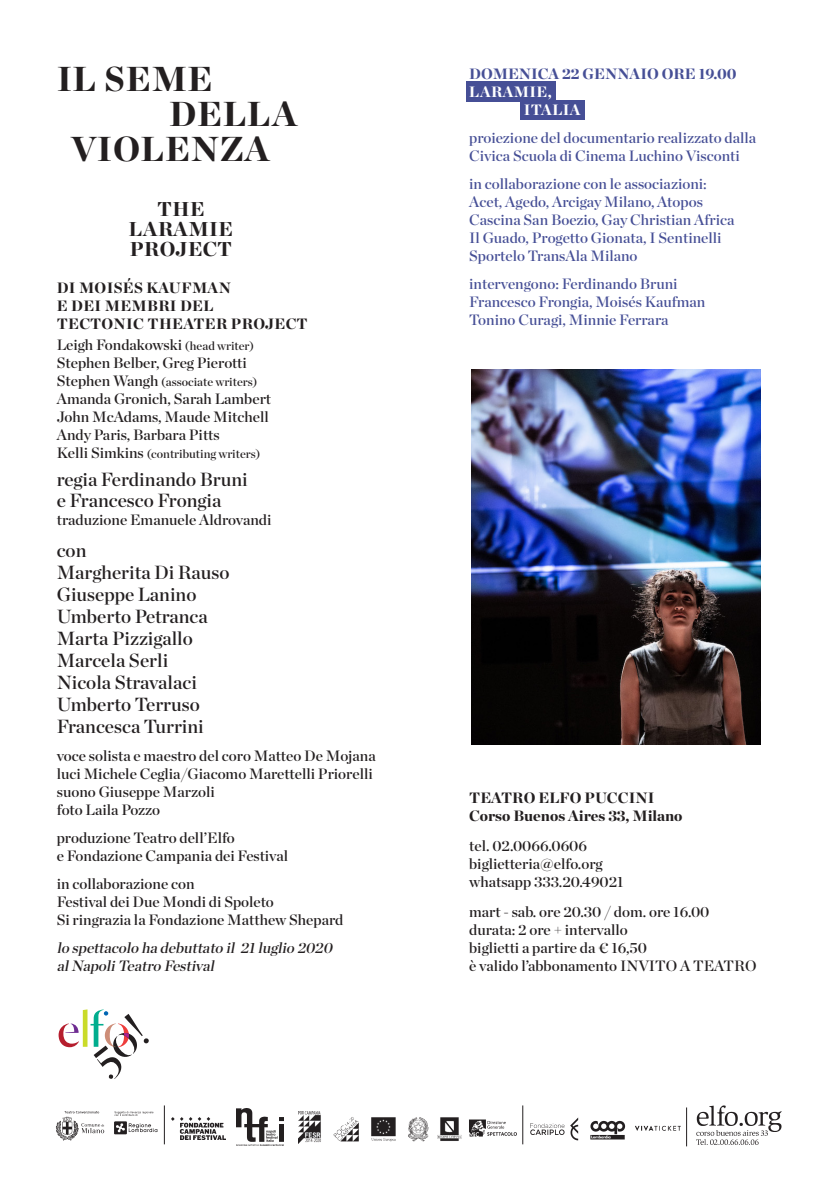
<style>
.page{position:relative;width:840px;height:1191px;background:#fff}
.page>*{position:absolute;margin:0;border:0;box-sizing:border-box;transform-origin:0 0}
.TITOLO_SPETTACOLO{font:900 34.6px "Chronicle Display";letter-spacing:.02em;color:#231f20}
.TITOLO_SPETTACOLO-2{font:900 20px/20px "Chronicle Display";letter-spacing:.02em;color:#231f20;text-align:center}
.TITOLO_SPETTACOLO-3{font:19px/22px "Chronicle Display Semi";color:#231f20}
.TITOLO_SPETTACOLO-4{font:15px/18px "Chronicle Display Semi";color:#231f20}
.TITOLO_SPETTACOLO-5{font:15px/18px "Chronicle Display Semi";color:#464f96}
.TITOLO_SPETTACOLO-6{font:900 15px/18px "Chronicle Display";letter-spacing:.01em;color:#231f20}
.TITOLO_SPETTACOLO-7{font:italic 15px/18px "Chronicle Display Semi";color:#231f20}
.TITOLO_SPETTACOLO-8{font:900 15px/18px "Chronicle Display";color:#464f96}
.TITOLO_SPETTACOLO-9{font:900 15px "Chronicle Display";letter-spacing:.02em;color:#fff}
.TITOLO_SPETTACOLO-10{font:12px "Chronicle Display Semi";color:#231f20}
.s1{font-size:12px}
.s2{font-size:15px}
.s3{color:#fff}
</style>
<div class="page">
<div style="left:465px;top:81px;width:90px;height:21px;background:#464f96"></div>
<div style="left:520px;top:100px;width:65px;height:20px;background:#464f96"></div>
<img style="left:469px;top:1119px;width:54px;height:26px">
<img style="left:471px;top:370px;width:288px;height:374px">
<svg style="left:59px;top:1009px;width:90px;height:70px"></svg>
<img style="left:686px;top:1105px;width:96px;height:42px">
<img style="left:114px;top:1105px;width:50px;height:39px">
<img style="left:55px;top:1111px;width:50px;height:30px">
<img style="left:635px;top:1125px;width:46px;height:6px">
<hr style="left:164px;top:1105px;width:1px;height:39px;background:#231f20">
<img style="left:171px;top:1118px;width:54px;height:21px">
<img style="left:236px;top:1108px;width:47px;height:37px">
<img style="left:298px;top:1112px;width:164px;height:31px">
<hr style="left:522px;top:1105px;width:1px;height:39px;background:#231f20">
<hr style="left:685px;top:1107px;width:1px;height:39px;background:#231f20">
<img style="left:590px;top:1120px;width:36px;height:20px">
<img style="left:530px;top:1117px;width:49px;height:24px">
<p class="TITOLO_SPETTACOLO" style="left:57px;top:50px;width:157px">IL SEME</p>
<p class="TITOLO_SPETTACOLO" style="left:169px;top:86px;width:130px">DELLA</p>
<p class="TITOLO_SPETTACOLO" style="left:71px;top:120px;width:200px">VIOLENZA</p>
<p class="TITOLO_SPETTACOLO-2" style="left:129px;top:197px;width:106px">THE<br>LARAMIE<br>PROJECT</p>
<p class="TITOLO_SPETTACOLO-6" style="left:57px;top:278px;width:252px">DI MOISÉS KAUFMAN<br>E DEI MEMBRI DEL<br>TECTONIC THEATER PROJECT</p>
<p class="TITOLO_SPETTACOLO-4" style="left:57px;top:334px;width:199px">Leigh Fondakowski <span class="s1">(head writer)</span></p>
<p class="TITOLO_SPETTACOLO-4" style="left:57px;top:352px;width:191px">Stephen Belber, Greg Pierotti</p>
<p class="TITOLO_SPETTACOLO-10" style="left:57px;top:372px;width:202px"><span class="s2">Stephen Wangh</span> (associate writers)</p>
<p class="TITOLO_SPETTACOLO-4" style="left:57px;top:388px;width:216px">Amanda Gronich, Sarah Lambert</p>
<p class="TITOLO_SPETTACOLO-4" style="left:57px;top:406px;width:213px">John McAdams, Maude Mitchell</p>
<p class="TITOLO_SPETTACOLO-4" style="left:57px;top:424px;width:164px">Andy Paris, Barbara Pitts</p>
<p class="TITOLO_SPETTACOLO-10" style="left:57px;top:444px;width:205px"><span class="s2">Kelli Simkins</span> (contributing writers)</p>
<p class="TITOLO_SPETTACOLO-3" style="left:57px;top:467px;width:192px;line-height:21px">regia Ferdinando Bruni e Francesco Frongia</p>
<p class="TITOLO_SPETTACOLO-4" style="left:57px;top:509px;width:216px">traduzione Emanuele Aldrovandi</p>
<p class="TITOLO_SPETTACOLO-3" style="left:57px;top:538px;width:31px">con</p>
<p class="TITOLO_SPETTACOLO-3" style="left:57px;top:560px;width:174px">Margherita Di Rauso<br>Giuseppe Lanino</p>
<p class="TITOLO_SPETTACOLO-3" style="left:57px;top:604px;width:152px">Umberto Petranca<br>Marta Pizzigallo<br>Marcela Serli</p>
<p class="TITOLO_SPETTACOLO-3" style="left:57px;top:670px;width:142px">Nicola Stravalaci</p>
<p class="TITOLO_SPETTACOLO-3" style="left:57px;top:692px;width:148px">Umberto Terruso<br>Francesca Turrini</p>
<p class="TITOLO_SPETTACOLO-4" style="left:57px;top:745px;width:320px">voce solista e maestro del coro Matteo De Mojana</p>
<p class="TITOLO_SPETTACOLO-4" style="left:57px;top:763px;width:317px">luci Michele Ceglia/Giacomo Marettelli Priorelli</p>
<p class="TITOLO_SPETTACOLO-4" style="left:57px;top:781px;width:159px">suono Giuseppe Marzoli</p>
<p class="TITOLO_SPETTACOLO-4" style="left:57px;top:799px;width:105px">foto Laila Pozzo</p>
<p class="TITOLO_SPETTACOLO-4" style="left:57px;top:827px;width:233px">produzione Teatro dell’Elfo<br>e Fondazione Campania dei Festival</p>
<p class="TITOLO_SPETTACOLO-4" style="left:57px;top:873px;width:218px">in collaborazione con<br>Festival dei Due Mondi di Spoleto</p>
<p class="TITOLO_SPETTACOLO-4" style="left:57px;top:909px;width:288px">Si ringrazia la Fondazione Matthew Shepard</p>
<p class="TITOLO_SPETTACOLO-7" style="left:57px;top:937px;width:280px">lo spettacolo ha debuttato il 21luglio 2020 alNapoliTeatro Festival</p>
<p class="TITOLO_SPETTACOLO-8" style="left:469px;top:63px;width:269px">DOMENICA 22 GENNAIO ORE 19.00<br><span class="s3">LARAMIE,</span></p>
<p class="TITOLO_SPETTACOLO-9" style="left:523px;top:97px;width:58px">ITALIA</p>
<p class="TITOLO_SPETTACOLO-5" style="left:469px;top:127px;width:288px">proiezione del documentario realizzato dalla<br>Civica Scuola di Cinema Luchino Visconti</p>
<p class="TITOLO_SPETTACOLO-5" style="left:469px;top:173px;width:267px">in collaborazione con le associazioni:<br>Acet, Agedo, Arcigay Milano, Atopos Cascina San Boezio, Gay Christian Africa Il Guado, Progetto Gionata, I Sentinelli Sportelo TransAla Milano</p>
<p class="TITOLO_SPETTACOLO-5" style="left:469px;top:273px;width:237px">intervengono: Ferdinando Bruni<br>Francesco Frongia, Moisés Kaufman<br>Tonino Curagi, Minnie Ferrara</p>
<p class="TITOLO_SPETTACOLO-6" style="left:469px;top:787px;width:187px">TEATRO ELFO PUCCINI</p>
<p class="TITOLO_SPETTACOLO-6" style="left:469px;top:805px;width:215px">Corso Buenos Aires 33, Milano</p>
<p class="TITOLO_SPETTACOLO-4" style="left:469px;top:835px;width:119px">tel. 02.0066.0606</p>
<p class="TITOLO_SPETTACOLO-4" style="left:469px;top:853px;width:135px">biglietteria@elfo.org</p>
<p class="TITOLO_SPETTACOLO-4" style="left:469px;top:871px;width:156px">whatsapp 333.20.49021</p>
<p class="TITOLO_SPETTACOLO-4" style="left:469px;top:901px;width:242px">mart - sab. ore 20.30 / dom. ore 16.00</p>
<p class="TITOLO_SPETTACOLO-4" style="left:469px;top:919px;width:160px">durata: 2 ore + intervallo</p>
<p class="TITOLO_SPETTACOLO-4" style="left:469px;top:937px;width:179px">biglietti a partire da € 16,50</p>
<p class="TITOLO_SPETTACOLO-4" style="left:469px;top:955px;width:289px">è valido l’abbonamento INVITO A TEATRO</p>
</div>
